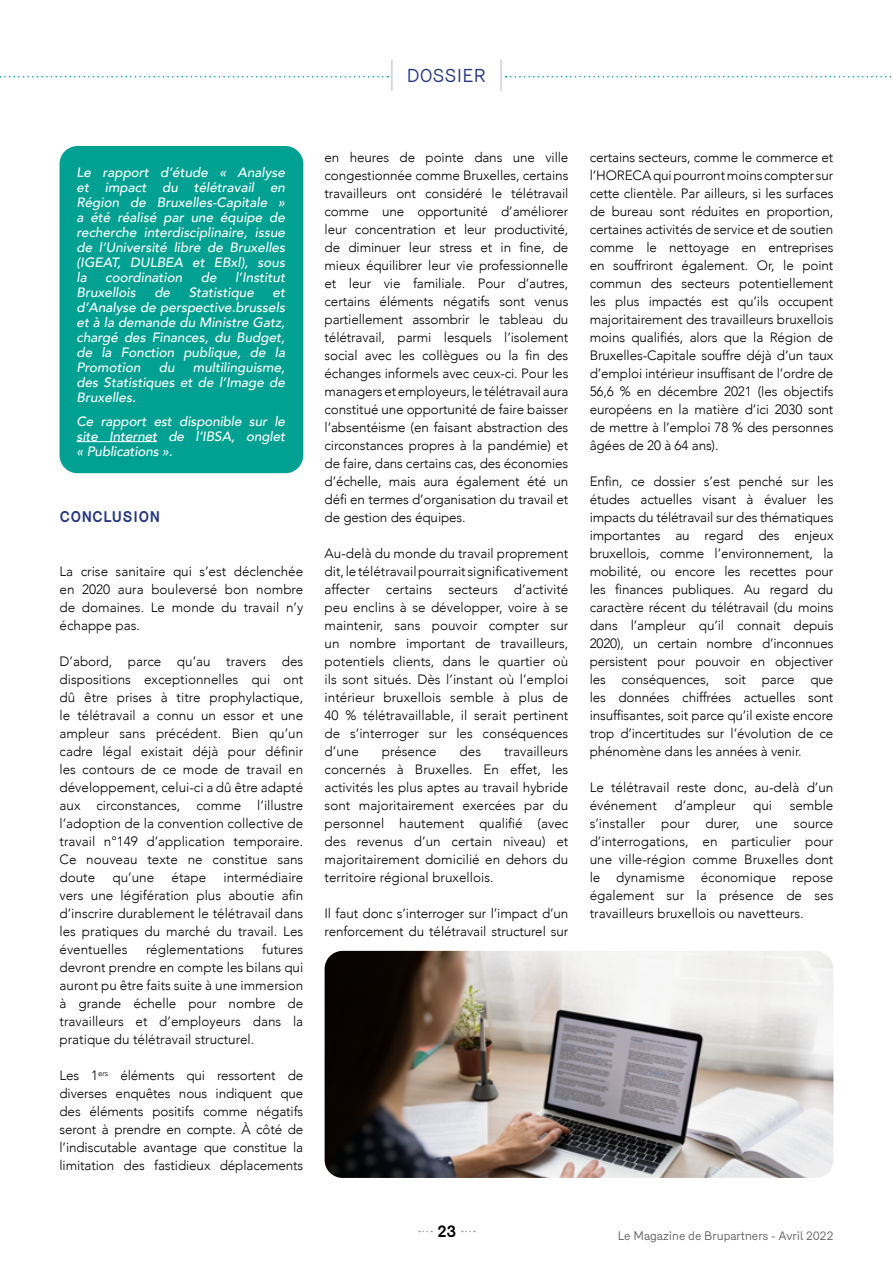
<style>
.page{position:relative;width:893px;height:1263px;background:#fff}
.page>*{position:absolute;margin:0;border:0;box-sizing:border-box;transform-origin:0 0}
.t1{font:18px "Merkury";color:#25377f}
.t2{font:700 16.5px "Merkury";color:#000}
.t3{font:700 15px "Merkury";color:#25377f}
.t4{font:300 13.5px/18px "Avenir";color:#000;text-align:justify}
.t5{font:italic 500 13.5px/15px "Avenir";color:#fff;text-align:justify}
.t6{font:12px "Merkury";color:#646363}
</style>
<div class="page">
<svg style="left:0;top:76px;width:388px;height:1px"></svg>
<svg style="left:506px;top:76px;width:386px;height:1px"></svg>
<hr style="left:391px;top:60px;width:2px;height:31px;background:#d0d0d0">
<hr style="left:500px;top:60px;width:2px;height:31px;background:#d0d0d0">
<div style="left:60px;top:146px;width:243px;height:327px;background:#00a192;border-radius:18px"></div>
<hr style="left:77px;top:441px;width:80px;height:1px;background:#fff">
<img style="left:325px;top:951px;width:508px;height:227px">
<h1 class="t1" style="left:407px;top:62px;width:81px">DOSSIER</h1>
<p class="t5" style="left:77px;top:165px;width:210px">Le rapport d’étude « Analyse et impact du télétravail en Région de Bruxelles-Capitale » a été réalisé par une équipe de recherche interdisciplinaire, issue de l’Université libre de Bruxelles (IGEAT, DULBEA et EBxl), sous la</p>
<p class="t5" style="left:105px;top:270px;width:79px">coordination</p>
<p class="t5" style="left:201px;top:270px;width:17px">de</p>
<p class="t5" style="left:235px;top:270px;width:51px">l’Institut</p>
<p class="t5" style="left:77px;top:285px;width:61px">Bruxellois</p>
<p class="t5" style="left:154px;top:285px;width:17px">de</p>
<p class="t5" style="left:189px;top:285px;width:67px">Statistique</p>
<p class="t5" style="left:77px;top:285px;width:210px;text-indent:196px">et d’Analyse de perspective.brussels et à la demande du Ministre Gatz, chargé des Finances, du Budget, de la Fonction publique, de la Promotion</p>
<p class="t5" style="left:77px;top:360px;width:210px;text-indent:116px">multilinguisme, des Statistiques et de l’Image de Bruxelles.</p>
<p class="t5" style="left:77px;top:414px;width:210px">Ce rapport est disponible sur le site Internet de l’IBSA, onglet « Publications ».</p>
<p class="t5" style="left:159px;top:360px;width:17px">du</p>
<p class="t3" style="left:60px;top:506px;width:102px">CONCLUSION</p>
<p class="t4" style="left:60px;top:562px;width:245px">La crise sanitaire qui s’est déclenchée en 2020 aura bouleversé bon nombre de domaines. Le monde du travail n’y échappe pas.</p>
<p class="t4" style="left:60px;top:652px;width:245px">D’abord, parce qu’au travers des dispositions exceptionnelles qui ont dû être prises à titre prophylactique, le télétravail a connu un essor et une ampleur sans précédent. Bien qu’un cadre légal existait déjà pour définir les contours de ce mode de travail en développement, celui-ci a dû être adapté aux circonstances, comme l’illustre l’adoption de la convention collective de travail n°149 d’application temporaire.<br>Ce nouveau texte ne constitue sans doute</p>
<p class="t4" style="left:60px;top:868px;width:245px;text-indent:164px">intermédiaire vers une légifération plus aboutie afin d’inscrire durablement le télétravail dans les pratiques du marché du travail. Les éventuelles</p>
<p class="t4" style="left:113px;top:868px;width:43px">qu’une</p>
<p class="t4" style="left:172px;top:868px;width:36px">étape</p>
<p class="t4" style="left:60px;top:940px;width:245px;text-indent:203px">futures devront prendre en compte les bilans qui auront pu être faits suite à une immersion à grande échelle pour nombre de travailleurs et d’employeurs dans la pratique du télétravail structurel.</p>
<p class="t4" style="left:60px;top:1066px;width:245px">Les 1<sup>ers</sup> éléments qui ressortent de diverses enquêtes nous indiquent que des éléments positifs comme négatifs seront à prendre en compte. À côté de l’indiscutable avantage que constitue la limitation des fastidieux déplacements</p>
<p class="t4" style="left:146px;top:940px;width:99px">réglementations</p>
<p class="t4" style="left:325px;top:148px;width:245px">en heures de pointe dans une ville congestionnée comme Bruxelles, certains travailleurs ont considéré le télétravail comme une opportunité d’améliorer leur concentration et leur productivité, de diminuer leur stress et in fine, de mieux équilibrer leur vie professionnelle et leur vie familiale. Pour d’autres, certains éléments négatifs sont venus partiellement assombrir le tableau du télétravail, parmi lesquels l’isolement social avec les collègues ou la fin des échanges informels avec ceux-ci. Pour les managers et employeurs, le télétravail aura constitué une opportunité de faire baisser l’absentéisme (en faisant abstraction des circonstances propres à la pandémie) et de faire, dans certains cas, des économies d’échelle, mais aura également été un défi en termes d’organisation du travail et de gestion des équipes.</p>
<p class="t4" style="left:325px;top:544px;width:245px">Au-delà du monde du travail proprement dit, le télétravail pourrait significativement affecter certains secteurs d’activité peu enclins à se développer, voire à se maintenir, sans pouvoir compter sur un nombre important de travailleurs, potentiels clients, dans le quartier où ils sont situés. Dès l’instant où l’emploi intérieur bruxellois semble à plus de 40 % télétravaillable, il serait pertinent de s’interroger sur les conséquences d’une</p>
<p class="t4" style="left:325px;top:742px;width:245px;text-indent:180px">travailleurs concernés à Bruxelles. En effet, les activités les plus aptes au travail hybride sont majoritairement exercées par du personnel hautement qualifié (avec des revenus d’un certain niveau) et majoritairement domicilié en dehors du territoire régional bruxellois.</p>
<p class="t4" style="left:325px;top:904px;width:245px">Il faut donc s’interroger sur l’impact d’un renforcement du télétravail structurel sur</p>
<p class="t4" style="left:382px;top:742px;width:56px">présence</p>
<p class="t4" style="left:460px;top:742px;width:23px">des</p>
<p class="t4" style="left:590px;top:148px;width:245px">certains secteurs, comme le commerce et l’HORECA qui pourront moins compter sur cette clientèle. Par ailleurs, si les surfaces de bureau sont réduites en proportion, certaines activités de service et de soutien comme le nettoyage en entreprises en souffriront également. Or, le point commun des secteurs potentiellement les plus impactés est qu’ils occupent majoritairement des travailleurs bruxellois moins qualifiés, alors que la Région de Bruxelles-Capitale souffre déjà d’un taux d’emploi intérieur insuffisant de l’ordre de 56,6 % en décembre 2021 (les objectifs européens en la matière d’ici 2030 sont de mettre à l’emploi 78 % des personnes âgées de 20 à 64 ans).</p>
<p class="t4" style="left:590px;top:472px;width:245px">Enfin, ce dossier s’est penché sur les études actuelles visant à évaluer les impacts du télétravail sur des thématiques importantes au regard des enjeux bruxellois, comme l’environnement, la mobilité, ou encore les recettes pour les finances publiques. Au regard du caractère récent du télétravail (du moins dans l’ampleur qu’il connait depuis 2020), un certain nombre d’inconnues persistent pour pouvoir en objectiver les conséquences, soit parce que les données chiffrées actuelles sont insuffisantes, soit parce qu’il existe encore trop d’incertitudes sur l’évolution de ce phénomène dans les années à venir.</p>
<p class="t4" style="left:590px;top:778px;width:245px">Le télétravail reste donc, au-delà d’un événement</p>
<p class="t4" style="left:590px;top:796px;width:245px;text-indent:200px">semble s’installer pour durer, une source d’interrogations, en particulier pour une ville-région comme Bruxelles dont le dynamisme économique repose également sur la présence de ses travailleurs bruxellois ou navetteurs.</p>
<p class="t4" style="left:674px;top:796px;width:63px">d’ampleur</p>
<p class="t4" style="left:753px;top:796px;width:20px">qui</p>
<p class="t2" style="left:437px;top:1219px;width:21px">23</p>
<p class="t6" style="left:618px;top:1227px;width:217px">Le Magazine de Brupartners - Avril 2022</p>
</div>
